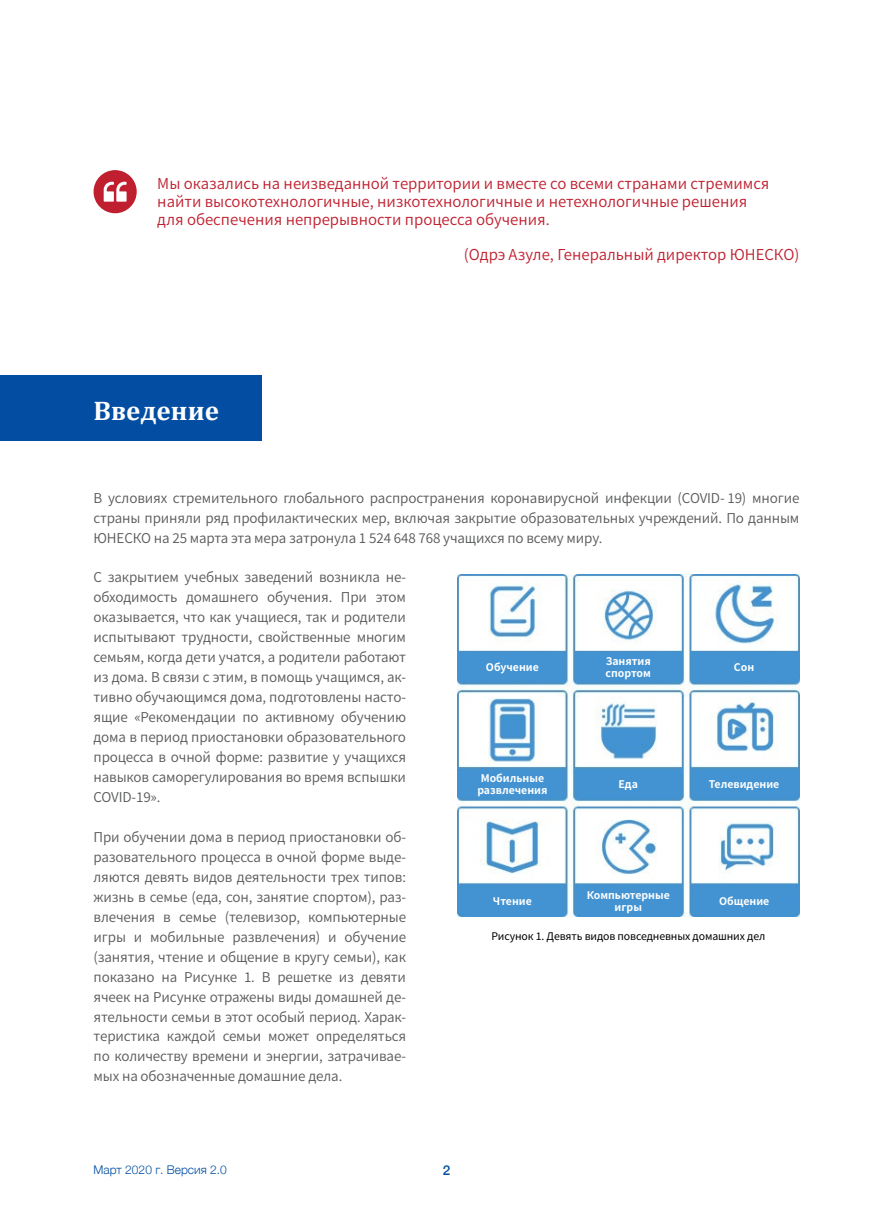
<style>
.page{position:relative;width:893px;height:1212px;background:#fff}
.page>*{position:absolute;margin:0;border:0;box-sizing:border-box;transform-origin:0 0}
.t1{font:700 27px "Cambria";color:#fff}
.t2{font:15px/18px "Source Han Sans CN";color:#bf1f2e}
.t3{font:13.5px/20px "Source Han Sans CN";letter-spacing:-.01em;color:#58595b;text-align:justify}
.t4{font:500 13.5px "Helvetica Neue";color:#034ea2}
.t5{font:300 12px "Helvetica Neue";color:#034ea2}
.t6{font:700 10.5px/12px "Source Han Sans CN";color:#fff;text-align:center}
.t7{font:10.5px "Source Han Sans CN";letter-spacing:-.01em;color:#000}
</style>
<div class="page">
<div style="left:0;top:375px;width:262px;height:66px;background:#034ea2"></div>
<div style="left:94px;top:170px;width:43px;height:43px;background:#bf1f2e;border-radius:50%"></div>
<svg style="left:104px;top:182px;width:23px;height:20px"></svg>
<img style="left:457px;top:574px;width:342px;height:343px">
<div style="left:462px;top:654px;width:101px;height:26px;background:#4393d2"></div>
<div style="left:462px;top:771px;width:101px;height:26px;background:#4393d2"></div>
<div style="left:462px;top:888px;width:101px;height:25px;background:#4393d2"></div>
<div style="left:578px;top:654px;width:101px;height:26px;background:#4393d2"></div>
<div style="left:578px;top:771px;width:101px;height:26px;background:#4393d2"></div>
<div style="left:578px;top:888px;width:101px;height:25px;background:#4393d2"></div>
<div style="left:693px;top:654px;width:102px;height:26px;background:#4393d2"></div>
<div style="left:693px;top:771px;width:102px;height:26px;background:#4393d2"></div>
<div style="left:693px;top:888px;width:102px;height:25px;background:#4393d2"></div>
<p class="t2" style="left:157px;top:175px;width:614px">Мы оказались на неизведанной территории и вместе со всеми странами стремимся найти высокотехнологичные, низкотехнологичные и нетехнологичные решения для обеспечения непрерывности процесса обучения.</p>
<p class="t2" style="left:464px;top:246px;width:337px">(Одрэ Азуле, Генеральный директор ЮНЕСКО)</p>
<h1 class="t1" style="left:94px;top:394px;width:127px">Введение</h1>
<p class="t3" style="left:94px;top:488px;width:707px">В условиях стремительного глобального распространения коронавирусной инфекции (COVID- 19) многие страны приняли ряд профилактических мер, включая закрытие образовательных учреждений. По данным ЮНЕСКО на 25 марта эта мера затронула 1 524 648 768 учащихся по всему миру.</p>
<p class="t3" style="left:94px;top:568px;width:314px">С закрытием учебных заведений возникла не&shy;обходимость домашнего обучения. При этом оказывается, что как учащиеся, так и родители испытывают трудности, свойственные многим семьям, когда дети учатся, а родители работают из дома. В связи с этим, в помощь учащимся, ак&shy;тивно обучающимся дома, подготовлены насто&shy;ящие «Рекомендации по активному обучению дома в период приостановки образовательного процесса в очной форме: развитие у учащихся навыков саморегулирования во время вспышки COVID-19».</p>
<p class="t3" style="left:94px;top:827px;width:314px">При обучении дома в период приостановки об&shy;разовательного процесса в очной форме выде&shy;ляются девять видов деятельности трех типов: жизнь в семье (еда, сон, занятие спортом), раз&shy;влечения в семье (телевизор, компьютерные игры и мобильные развлечения) и обучение (занятия, чтение и общение в кругу семьи), как показано на Рисунке 1. В решетке из девяти ячеек на Рисунке отражены виды домашней де&shy;ятельности семьи в этот особый период. Харак&shy;теристика каждой семьи может определяться по количеству времени и энергии, затрачивае&shy;мых на обозначенные домашние дела.</p>
<p class="t6" style="left:606px;top:655px;width:47px;text-align:left">Занятия спортом</p>
<p class="t6" style="left:486px;top:661px;width:54px">Обучение</p>
<p class="t6" style="left:734px;top:661px;width:22px">Сон</p>
<p class="t6" style="left:477px;top:772px;width:72px">Мобильные развлечения</p>
<p class="t6" style="left:618px;top:778px;width:21px">Еда</p>
<p class="t6" style="left:709px;top:778px;width:72px">Телевидение</p>
<p class="t6" style="left:587px;top:889px;width:85px">Компьютерные игры</p>
<p class="t6" style="left:719px;top:895px;width:52px">Общение</p>
<p class="t6" style="left:493px;top:895px;width:40px">Чтение</p>
<p class="t7" style="left:491px;top:930px;width:275px">Рисунок 1. Девять видов повседневных домашних дел</p>
<p class="t5" style="left:94px;top:1159px;width:135px">Март 2020 г. Версия 2.0</p>
<p class="t4" style="left:443px;top:1159px;width:9px">2</p>
</div>
